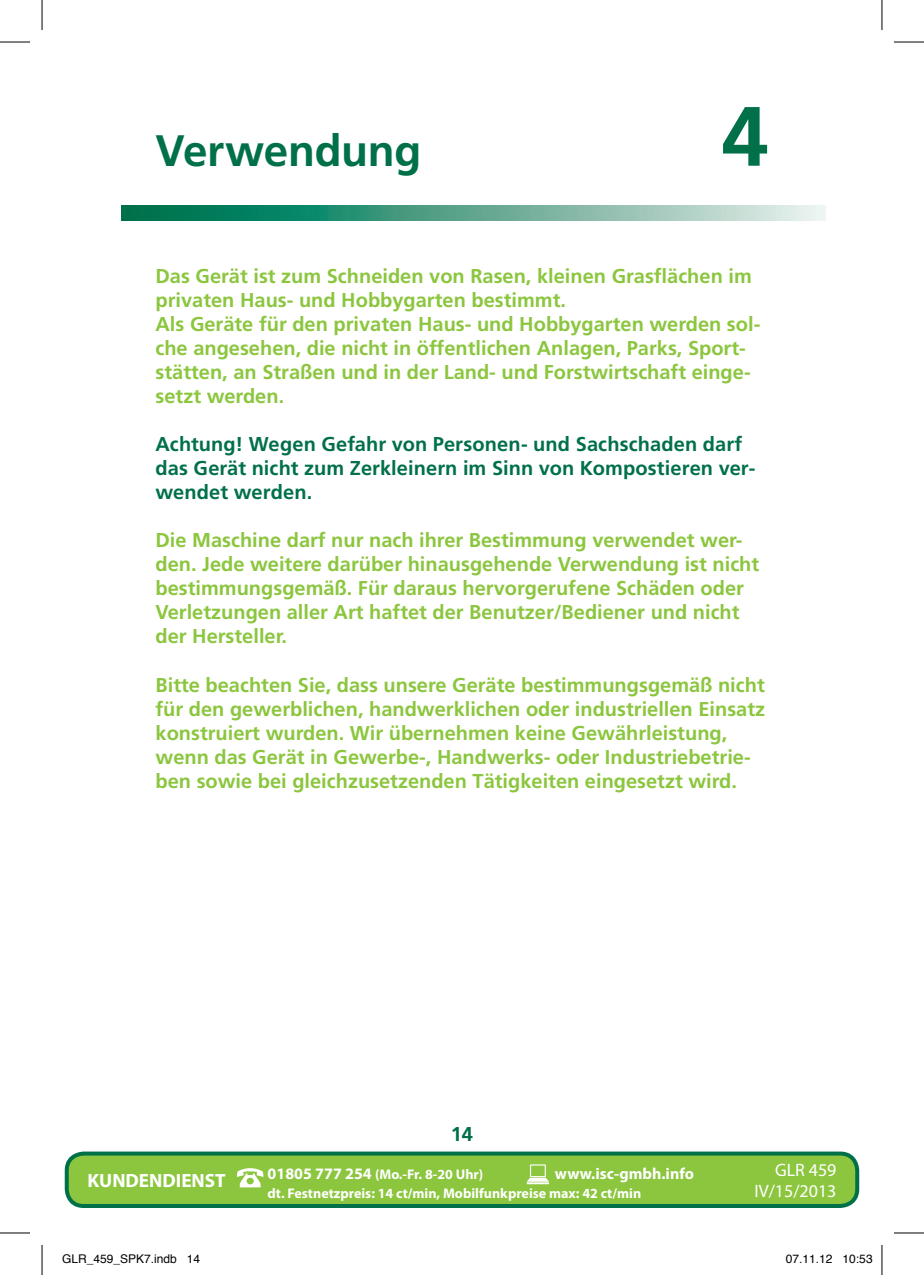
<style>
.page{position:relative;width:924px;height:1275px;background:#fff}
.page>*{position:absolute;margin:0;border:0;box-sizing:border-box;transform-origin:0 0}
.t1{font:700 84px "Frutiger";color:#007049}
.t2{font:700 44px "Frutiger";letter-spacing:-.005em;color:#007049}
.t3{font:700 20px/24px "Frutiger";color:#8bc63e}
.t4{font:700 20px/24px "Frutiger";letter-spacing:.005em;color:#007049}
.t5{font:700 19.2px "Myriad Pro";color:#fff}
.t6{font:18px/21.6px "Myriad Pro";color:#fff;text-align:right}
.t7{font:700 16px "Myriad Pro";color:#fff}
.t8{font:700 14px/19px "Myriad Pro";color:#fff}
.t9{font:12px "Helvetica";color:#000}
.s1{font-size:16px}
</style>
<div class="page">
<svg style="left:122px;top:205px;width:703px;height:16px;background:#60a993"></svg>
<div style="left:67px;top:1153px;width:789px;height:53px;background:#8bc63e;border-radius:17px"></div>
<div style="left:65px;top:1151px;width:793px;height:57px;border:4px solid #007049;border-radius:17px"></div>
<svg style="left:526px;top:1164px;width:23px;height:20px"></svg>
<svg style="left:237px;top:1168px;width:26px;height:19px"></svg>
<hr style="left:0;top:42px;width:30px;height:1px;background:#000">
<hr style="left:893px;top:42px;width:30px;height:1px;background:#000">
<hr style="left:0;top:1232px;width:30px;height:1px;background:#000">
<hr style="left:893px;top:1232px;width:30px;height:1px;background:#000">
<hr style="left:42px;top:0;width:1px;height:30px;background:#000">
<hr style="left:42px;top:1245px;width:1px;height:30px;background:#000">
<hr style="left:881px;top:0;width:1px;height:30px;background:#000">
<hr style="left:881px;top:1245px;width:1px;height:30px;background:#000">
<h2 class="t2" style="left:155px;top:125px;width:267px">Verwendung</h2>
<h1 class="t1" style="left:721px;top:87px;width:48px">4</h1>
<p class="t3" style="left:155px;top:264px;width:606px">Das Gerät ist zum Schneiden von Rasen, kleinen Grasflächen im privaten Haus- und Hobbygarten bestimmt.<br>Als Geräte für den privaten Haus- und Hobbygarten werden sol&shy;che angesehen, die nicht in öffentlichen Anlagen, Parks, Sport&shy;stätten, an Straßen und in der Land- und Forstwirtschaft einge&shy;setzt werden.</p>
<p class="t4" style="left:155px;top:432px;width:601px">Achtung! Wegen Gefahr von Personen- und Sachschaden darf das Gerät nicht zum Zerkleinern im Sinn von Kompostieren ver&shy;wendet werden.</p>
<p class="t3" style="left:155px;top:528px;width:605px">Die Maschine darf nur nach ihrer Bestimmung verwendet wer&shy;den. Jede weitere darüber hinausgehende Verwendung ist nicht bestimmungsgemäß. Für daraus hervorgerufene Schäden oder Verletzungen aller Art haftet der Benutzer/Bediener und nicht der Hersteller.</p>
<p class="t3" style="left:155px;top:672px;width:611px">Bitte beachten Sie, dass unsere Geräte bestimmungsgemäß nicht für den gewerblichen, handwerklichen oder industriellen Einsatz konstruiert wurden. Wir übernehmen keine Gewährleistung, wenn das Gerät in Gewerbe-, Handwerks- oder Industriebetrie&shy;ben sowie bei gleichzusetzenden Tätigkeiten eingesetzt wird.</p>
<p class="t4" style="left:450px;top:1122px;width:24px">14</p>
<p class="t8" style="left:267px;top:1164px;width:375px"><span class="s1">01805 777 254</span> (Mo.-Fr. 8-20 Uhr)<br>dt. Festnetzpreis: 14 ct/min, Mobilfunkpreise max: 42 ct/min</p>
<p class="t5" style="left:87px;top:1169px;width:140px">KUNDENDIENST</p>
<p class="t7" style="left:554px;top:1164px;width:140px">www.isc-gmbh.info</p>
<p class="t6" style="left:754px;top:1159px;width:84px">GLR 459<br>IV/15/2013</p>
<p class="t9" style="left:62px;top:1249px;width:140px">GLR_459_SPK7.indb 14</p>
<p class="t9" style="left:785px;top:1249px;width:88px">07.11.12 10:53</p>
</div>
